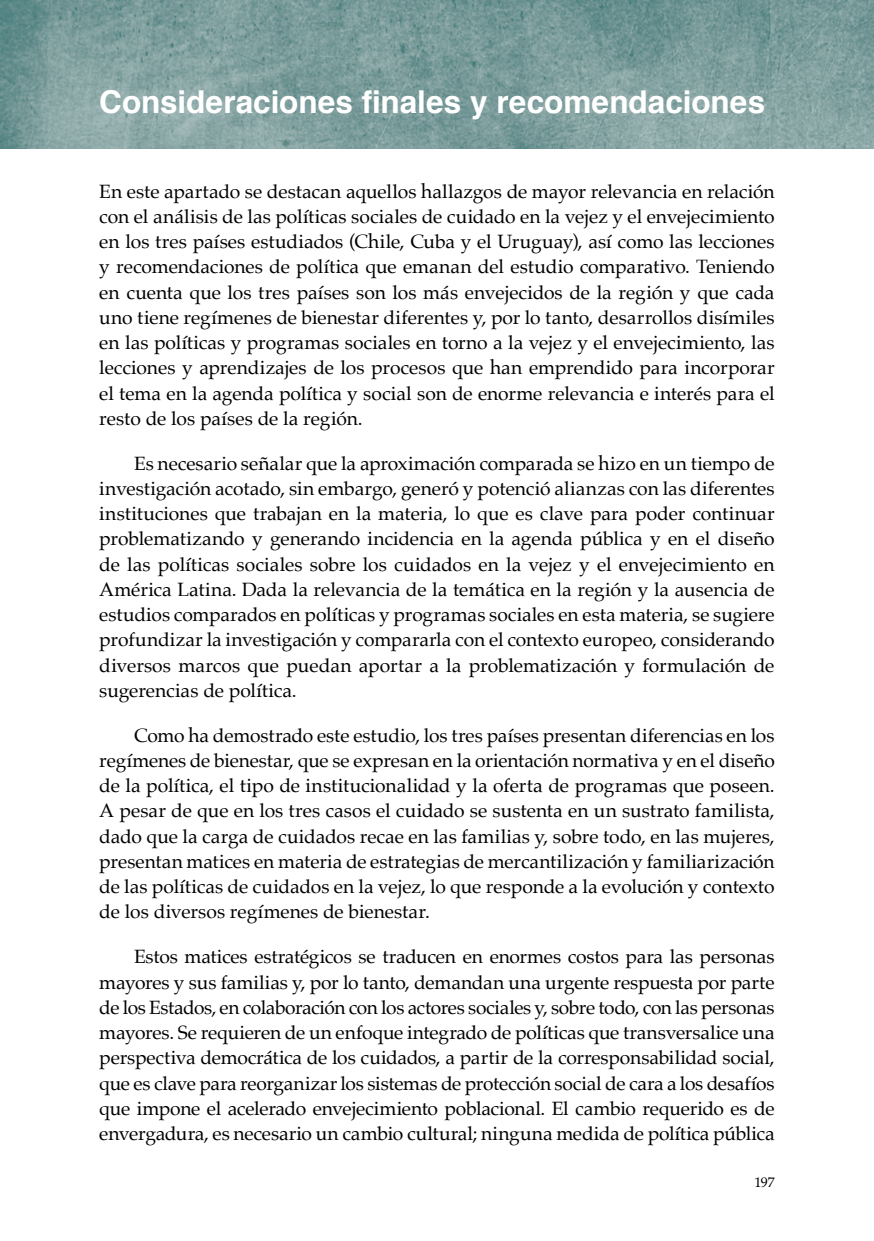
<style>
.page{position:relative;width:874px;height:1241px;background:#fff}
.page>*{position:absolute;margin:0;border:0;box-sizing:border-box;transform-origin:0 0}
.t1{font:700 31.5px "Helvetica";color:#fff}
.t2{font:19.25px/25.2px "Palatino";letter-spacing:-.005em;color:#000;text-align:justify}
.t3{font:14px "Palatino Linotype";color:#000}
</style>
<div class="page">
<svg style="left:0;top:0;width:873px;height:149px;background:#7d9e9d"></svg>
<h1 class="t1" style="left:99px;top:76px;width:667px">Consideraciones finales y recomendaciones</h1>
<p class="t2" style="left:99px;top:178px;width:676px">En este apartado se destacan aquellos hallazgos de mayor relevancia en relación con el análisis de las políticas sociales de cuidado en la vejez y el envejecimiento en los tres países estudiados (Chile, Cuba y el Uruguay), así como las lecciones y recomendaciones de política que emanan del estudio comparativo. Teniendo en cuenta que los tres países son los más envejecidos de la región y que cada uno tiene regímenes de bienestar diferentes y, por lo tanto, desarrollos disímiles en las políticas y programas sociales en torno a la vejez y el envejecimiento, las lecciones y aprendizajes de los procesos que han emprendido para incorporar el tema en la agenda política y social son de enorme relevancia e interés para el resto de los países de la región.</p>
<p class="t2" style="left:99px;top:450px;width:676px;text-indent:35px">Es necesario señalar que la aproximación comparada se hizo en un tiempo de investigación acotado, sin embargo, generó y potenció alianzas con las diferentes instituciones que trabajan en la materia, lo que es clave para poder continuar problematizando y generando incidencia en la agenda pública y en el diseño de las políticas sociales sobre los cuidados en la vejez y el envejecimiento en América Latina. Dada la relevancia de la temática en la región y la ausencia de estudios comparados en políticas y programas sociales en esta materia, se sugiere profundizar la investigación y compararla con el contexto europeo, considerando diversos marcos que puedan aportar a la problematización y formulación de sugerencias de política.</p>
<p class="t2" style="left:99px;top:722px;width:676px;text-indent:35px">Como ha demostrado este estudio, los tres países presentan diferencias en los regímenes de bienestar, que se expresan en la orientación normativa y en el diseño de la política, el tipo de institucionalidad y la oferta de programas que poseen.<br>A pesar de que en los tres casos el cuidado se sustenta en un sustrato familista, dado que la carga de cuidados recae en las familias y, sobre todo, en las mujeres, presentan matices en materia de estrategias de mercantilización y familiarización de las políticas de cuidados en la vejez, lo que responde a la evolución y contexto de los diversos regímenes de bienestar.</p>
<p class="t2" style="left:99px;top:944px;width:676px;text-indent:35px">Estos matices estratégicos se traducen en enormes costos para las personas mayores y sus familias y, por lo tanto, demandan una urgente respuesta por parte de los Estados, en colaboración con los actores sociales y, sobre todo, con las personas mayores. Se requieren de un enfoque integrado de políticas que transversalice una perspectiva democrática de los cuidados, a partir de la corresponsabilidad social, que es clave para reorganizar los sistemas de protección social de cara a los desafíos que impone el acelerado envejecimiento poblacional. El cambio requerido es de envergadura, es necesario un cambio cultural; ninguna medida de política pública</p>
<p class="t3" style="left:754px;top:1171px;width:22px">197</p>
</div>
